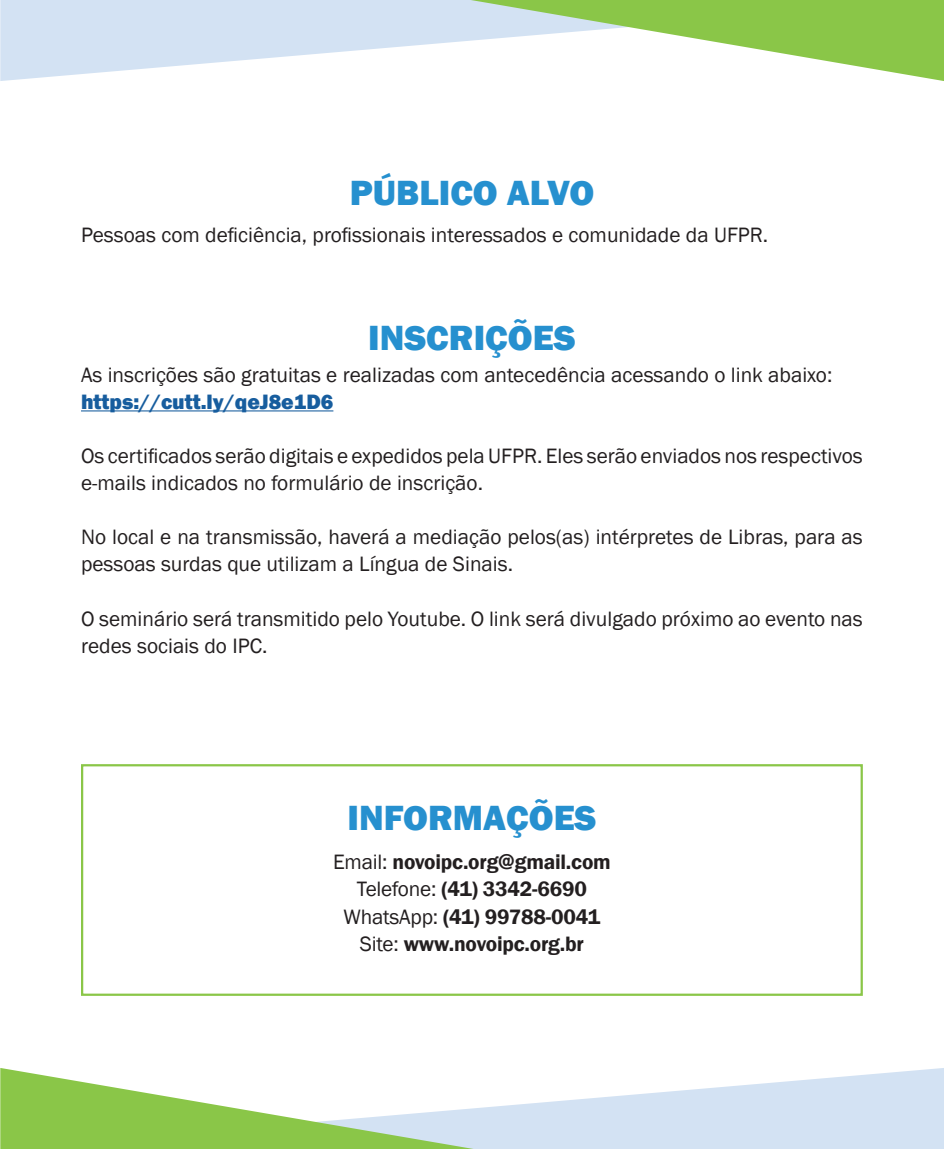
<style>
.page{position:relative;width:944px;height:1149px;background:#fff}
.page>*{position:absolute;margin:0;border:0;box-sizing:border-box;transform-origin:0 0}
.t1{font:800 36px "Franklin Gothic";color:#2690cf}
.t2{font:21.38px/27px "Franklin Gothic";color:#231f20}
.t3{font:600 21.38px "Franklin Gothic";letter-spacing:-.01em;color:#231f20}
.t4{font:800 21.38px "Franklin Gothic";color:#175d9e}
.s1{font-weight:400}
</style>
<div class="page">
<hr style="left:81px;top:410px;width:252px;height:1px;background:#175d9e">
<svg style="left:474px;top:1068px;width:470px;height:80px;fill:#d3e2f3"></svg>
<svg style="left:0;top:1068px;width:474px;height:80px"></svg>
<svg style="left:0;top:0;width:471px;height:81px;fill:#d3e2f3"></svg>
<svg style="left:471px;top:0;width:473px;height:81px"></svg>
<div style="left:81px;top:764px;width:782px;height:231px;border:2px solid #8ac648"></div>
<p class="t1" style="left:350px;top:170px;width:246px">PÚBLICO ALVO</p>
<p class="t2" style="left:81px;top:222px;width:689px">Pessoas com deficiência, profissionais interessados e comunidade da UFPR.</p>
<p class="t1" style="left:368px;top:314px;width:209px">INSCRIÇÕES</p>
<p class="t2" style="left:81px;top:362px;width:753px">As inscrições são gratuitas e realizadas com antecedência acessando o link abaixo:</p>
<p class="t4" style="left:81px;top:388px;width:254px">https://cutt.ly/qeJ8e1D6</p>
<p class="t2" style="left:81px;top:443px;width:783px">Os certificados serão digitais e expedidos pela UFPR. Eles serão enviados nos respectivos e-mails indicados no formulário de inscrição.</p>
<p class="t2" style="left:81px;top:524px;width:783px">No local e na transmissão, haverá a mediação pelos(as) intérpretes de Libras, para as pessoas surdas que utilizam a Língua de Sinais.</p>
<p class="t2" style="left:81px;top:605px;width:783px">O seminário será transmitido pelo Youtube. O link será divulgado próximo ao evento nas redes sociais do IPC.</p>
<p class="t1" style="left:347px;top:794px;width:251px">INFORMAÇÕES</p>
<p class="t3" style="left:333px;top:848px;width:279px"><span class="s1">Email:</span> novoipc.org@gmail.com</p>
<p class="t3" style="left:357px;top:875px;width:232px"><span class="s1">Telefone:</span> (41) 3342-6690</p>
<p class="t3" style="left:344px;top:902px;width:258px"><span class="s1">WhatsApp:</span> (41) 99788-0041</p>
<p class="t3" style="left:360px;top:929px;width:226px"><span class="s1">Site:</span> www.novoipc.org.br</p>
</div>
